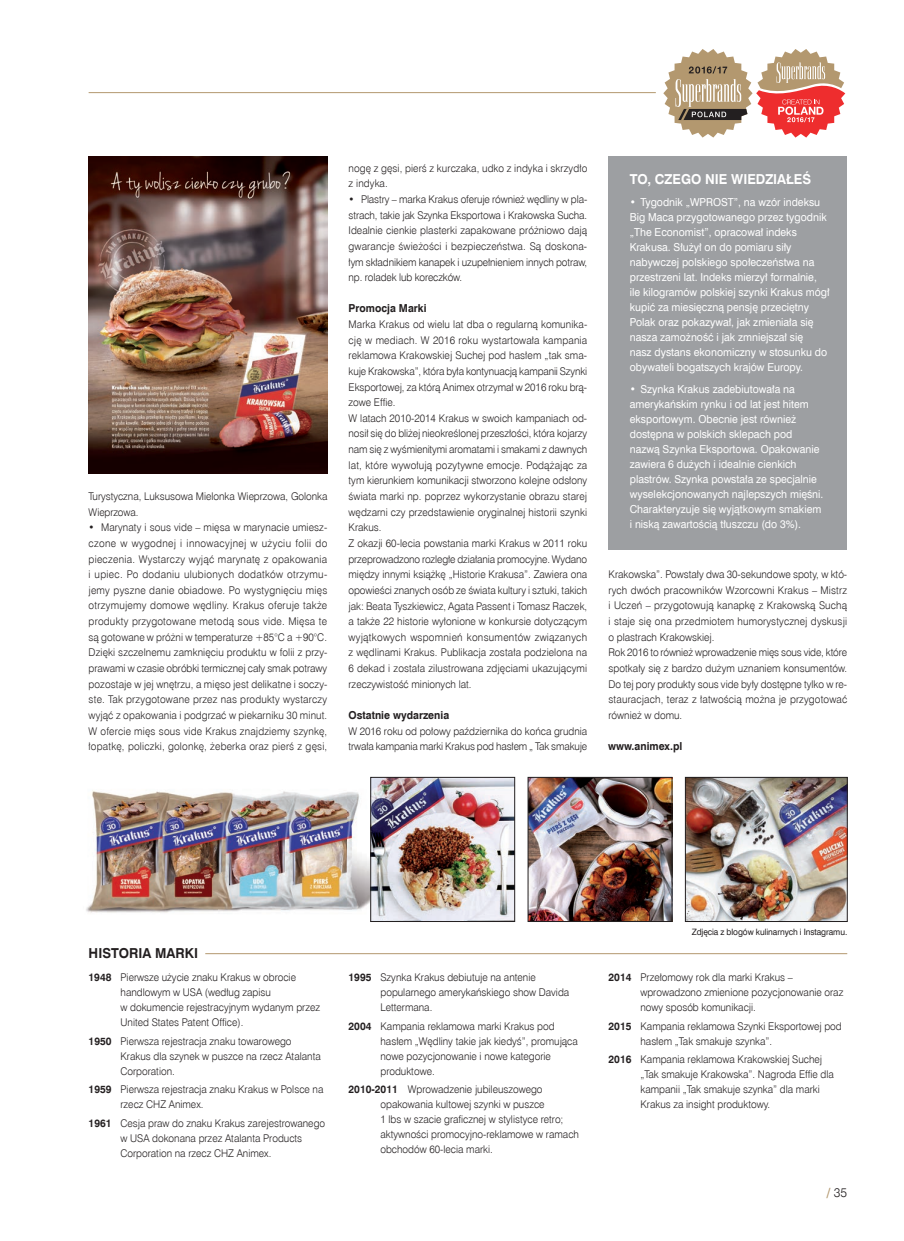
<style>
.page{position:relative;width:904px;height:1241px;background:#fff}
.page>*{position:absolute;margin:0;border:0;box-sizing:border-box;transform-origin:0 0}
.t1{font:700 13.75px "Swis 721 EU";color:#fff;scale:.95 1}
.t2{font:700 13.75px "Swis 721 EU";color:#231f20;scale:.95 1}
.t3{font:12.5px "Swis 721 Lt EU";color:#231f20}
.t4{font:11px/15px "Swis 721 EU";color:#fff;scale:.95 1}
.t5{font:700 11px "Swis 721 EU";color:#231f20;scale:.95 1}
.t6{font:10.62px/15.6px "Swis 721 Lt EU";color:#231f20;scale:.95 1}
.t7{font:8.75px "Swis 721 EU";letter-spacing:-.01em;color:#231f20;scale:.95 1}
.s1{font-family:"Swis 721 EU";font-weight:700}
.s2{font-family:"Swis 721 Hv EU";color:#b3986f}
</style>
<div class="page">
<hr style="left:89px;top:92px;width:567px;height:1px;background:#b3986f">
<svg style="left:663px;top:49px;width:183px;height:89px"></svg>
<img style="left:86px;top:776px;width:307px;height:146px">
<hr style="left:205px;top:953px;width:642px;height:1px;background:#b3986f">
<div style="left:608px;top:156px;width:239px;height:393px;background:#9d9fa2"></div>
<img style="left:89px;top:156px;width:238px;height:317px">
<img style="left:372px;top:779px;width:141px;height:140px">
<div style="left:370px;top:777px;width:145px;height:144px;border:1px solid #231f20"></div>
<img style="left:529px;top:779px;width:141px;height:140px">
<div style="left:527px;top:777px;width:145px;height:144px;border:1px solid #231f20"></div>
<img style="left:687px;top:779px;width:158px;height:140px">
<div style="left:685px;top:777px;width:162px;height:144px;border:1px solid #231f20"></div>
<p class="t6" style="left:89px;top:488px;width:253px">Turystyczna, Luksusowa Mielonka Wieprzowa, Golonka<br>Wieprzowa.</p>
<p class="t6" style="left:89px;top:519px;width:253px;text-align:justify">• Marynaty i sous vide – mięsa w marynacie umiesz&shy;czone w wygodnej i innowacyjnej w użyciu folii do pieczenia. Wystarczy wyjąć marynatę z opakowania i upiec. Po dodaniu ulubionych dodatków otrzymu&shy;jemy pyszne danie obiadowe. Po wystygnięciu mięs otrzymujemy domowe wędliny. Krakus oferuje także produkty przygotowane metodą sous vide. Mięsa te są gotowane w próżni w temperaturze +85°C a +90°C.<br>Dzięki szczelnemu zamknięciu produktu w folii z przy&shy;prawami w czasie obróbki termicznej cały smak potrawy pozostaje w jej wnętrzu, a mięso jest delikatne i soczy&shy;ste. Tak przygotowane przez nas produkty wystarczy wyjąć z opakowania i podgrzać w piekarniku 30 minut.<br>W ofercie mięs sous vide Krakus znajdziemy szynkę, łopatkę, policzki, golonkę, żeberka oraz pierś z gęsi,</p>
<p class="t6" style="left:348px;top:160px;width:253px">nogę z gęsi, pierś z kurczaka, udko z indyka i skrzydło z indyka.</p>
<p class="t6" style="left:348px;top:191px;width:253px;text-align:justify">• Plastry – marka Krakus oferuje również wędliny w pla&shy;strach, takie jak Szynka Eksportowa i Krakowska Sucha.<br>Idealnie cienkie plasterki zapakowane próżniowo dają gwarancje świeżości i bezpieczeństwa. Są doskona&shy;łym składnikiem kanapek i uzupełnieniem innych potraw, np. roladek lub koreczków.</p>
<p class="t5" style="left:348px;top:301px;width:84px">Promocja Marki</p>
<p class="t6" style="left:348px;top:316px;width:253px">Marka Krakus od wielu lat dba o regularną komunika&shy;cję w mediach. W 2016 roku wystartowała kampania reklamowa Krakowskiej Suchej pod hasłem „tak sma&shy;kuje Krakowska”, która była kontynuacją kampanii Szynki Eksportowej, za którą Animex otrzymał w 2016 roku brą&shy;zowe Effie.<br>W latach 2010-2014 Krakus w swoich kampaniach od&shy;nosił się do bliżej nieokreślonej przeszłości, która kojarzy nam się z wyśmienitymi aromatami i smakami z dawnych lat, które wywołują pozytywne emocje. Podążając za tym kierunkiem komunikacji stworzono kolejne odsłony świata marki np. poprzez wykorzystanie obrazu starej wędzarni czy przedstawienie oryginalnej historii szynki Krakus.<br>Z okazji 60-lecia powstania marki Krakus w 2011 roku przeprowadzono rozległe działania promocyjne. Wydano między innymi książkę „Historie Krakusa”. Zawiera ona opowieści znanych osób ze świata kultury i sztuki, takich jak: Beata Tyszkiewicz, Agata Passent i Tomasz Raczek, a także 22 historie wyłonione w konkursie dotyczącym wyjątkowych wspomnień konsumentów związanych z wędlinami Krakus. Publikacja została podzielona na 6 dekad i została zilustrowana zdjęciami ukazującymi rzeczywistość minionych lat.</p>
<p class="t5" style="left:348px;top:708px;width:107px">Ostatnie wydarzenia</p>
<p class="t6" style="left:348px;top:723px;width:253px">W 2016 roku od połowy października do końca grudnia trwała kampania marki Krakus pod hasłem „ Tak smakuje</p>
<p class="t1" style="left:630px;top:170px;width:192px">TO, CZEGO NIE WIEDZIAŁEŚ</p>
<p class="t4" style="left:630px;top:194px;width:212px">• Tygodnik „WPROST”, na wzór indeksu Big Maca przygotowanego przez tygodnik „The Economist”, opracował indeks Krakusa. Służył on do pomiaru siły nabywczej polskiego społeczeństwa na przestrzeni lat. Indeks mierzył formalnie, ile kilogramów polskiej szynki Krakus mógł kupić za miesięczną pensję przeciętny Polak oraz pokazywał, jak zmieniała się nasza zamożność i jak zmniejszał się<br>nasz dystans ekonomiczny w stosunku do obywateli bogatszych krajów Europy.</p>
<p class="t4" style="left:630px;top:381px;width:205px">• Szynka Krakus zadebiutowała na amerykańskim rynku i od lat jest hitem eksportowym. Obecnie jest również dostępna w polskich sklepach pod nazwą Szynka Eksportowa. Opakowanie zawiera 6 dużych i idealnie cienkich plastrów. Szynka powstała ze specjalnie wyselekcjonowanych najlepszych mięśni.<br>Charakteryzuje się wyjątkowym smakiem i niską zawartością tłuszczu (do 3%).</p>
<p class="t6" style="left:608px;top:566px;width:253px">Krakowska”. Powstały dwa 30-sekundowe spoty, w któ&shy;rych dwóch pracowników Wzorcowni Krakus – Mistrz i Uczeń – przygotowują kanapkę z Krakowską Suchą i staje się ona przedmiotem humorystycznej dyskusji o plastrach Krakowskiej.<br>Rok 2016 to również wprowadzenie mięs sous vide, które spotkały się z bardzo dużym uznaniem konsumentów.<br>Do tej pory produkty sous vide były dostępne tylko w re&shy;stauracjach, teraz z łatwością można je przygotować również w domu.</p>
<p class="t5" style="left:608px;top:739px;width:79px">www.animex.pl</p>
<p class="t2" style="left:89px;top:944px;width:117px">HISTORIA MARKI</p>
<p class="t6" style="left:120px;top:969px;width:211px;line-height:15px;text-indent:-32px"><span class="s1">1948</span> Pierwsze użycie znaku Krakus w obrocie handlowym w USA (według zapisu<br>w dokumencie rejestracyjnym wydanym przez United States Patent Office).</p>
<p class="t6" style="left:120px;top:1033px;width:212px;line-height:15px;text-indent:-32px"><span class="s1">1950</span> Pierwsza rejestracja znaku towarowego<br>Krakus dla szynek w puszce na rzecz Atalanta<br>Corporation.</p>
<p class="t6" style="left:120px;top:1081px;width:215px;line-height:15px;text-indent:-32px"><span class="s1">1959</span> Pierwsza rejestracja znaku Krakus w Polsce na rzecz CHZ Animex.</p>
<p class="t6" style="left:120px;top:1115px;width:217px;line-height:15px;text-indent:-32px"><span class="s1">1961</span> Cesja praw do znaku Krakus zarejestrowanego w USA dokonana przez Atalanta Products<br>Corporation na rzecz CHZ Animex.</p>
<p class="t6" style="left:380px;top:969px;width:200px;line-height:15px;text-indent:-32px"><span class="s1">1995</span> Szynka Krakus debiutuje na antenie popularnego amerykańskiego show Davida<br>Lettermana.</p>
<p class="t6" style="left:380px;top:1018px;width:209px;line-height:15px;text-indent:-32px"><span class="s1">2004</span> Kampania reklamowa marki Krakus pod hasłem „Wędliny takie jak kiedyś”, promująca nowe pozycjonowanie i nowe kategorie produktowe.</p>
<p class="t6" style="left:380px;top:1081px;width:210px;line-height:15px;text-indent:-32px"><span class="s1">2010-2011</span> Wprowadzenie jubileuszowego opakowania kultowej szynki w puszce<br>1 lbs w szacie graficznej w stylistyce retro; aktywności promocyjno-reklamowe w ramach obchodów 60-lecia marki.</p>
<p class="t7" style="left:691px;top:926px;width:165px">Zdjęcia z blogów kulinarnych i Instagramu.</p>
<p class="t6" style="left:640px;top:969px;width:215px;line-height:15px;text-indent:-32px"><span class="s1">2014</span> Przełomowy rok dla marki Krakus – wprowadzono zmienione pozycjonowanie oraz nowy sposób komunikacji.</p>
<p class="t6" style="left:640px;top:1018px;width:213px;line-height:15px;text-indent:-32px"><span class="s1">2015</span> Kampania reklamowa Szynki Eksportowej pod hasłem „Tak smakuje szynka”.</p>
<p class="t6" style="left:640px;top:1051px;width:205px;line-height:15px;text-indent:-32px"><span class="s1">2016</span> Kampania reklamowa Krakowskiej Suchej „Tak smakuje Krakowska”. Nagroda Effie dla kampanii „Tak smakuje szynka” dla marki Krakus za insight produktowy.</p>
<p class="t3" style="left:826px;top:1185px;width:22px"><span class="s2">/</span> 35</p>
</div>
